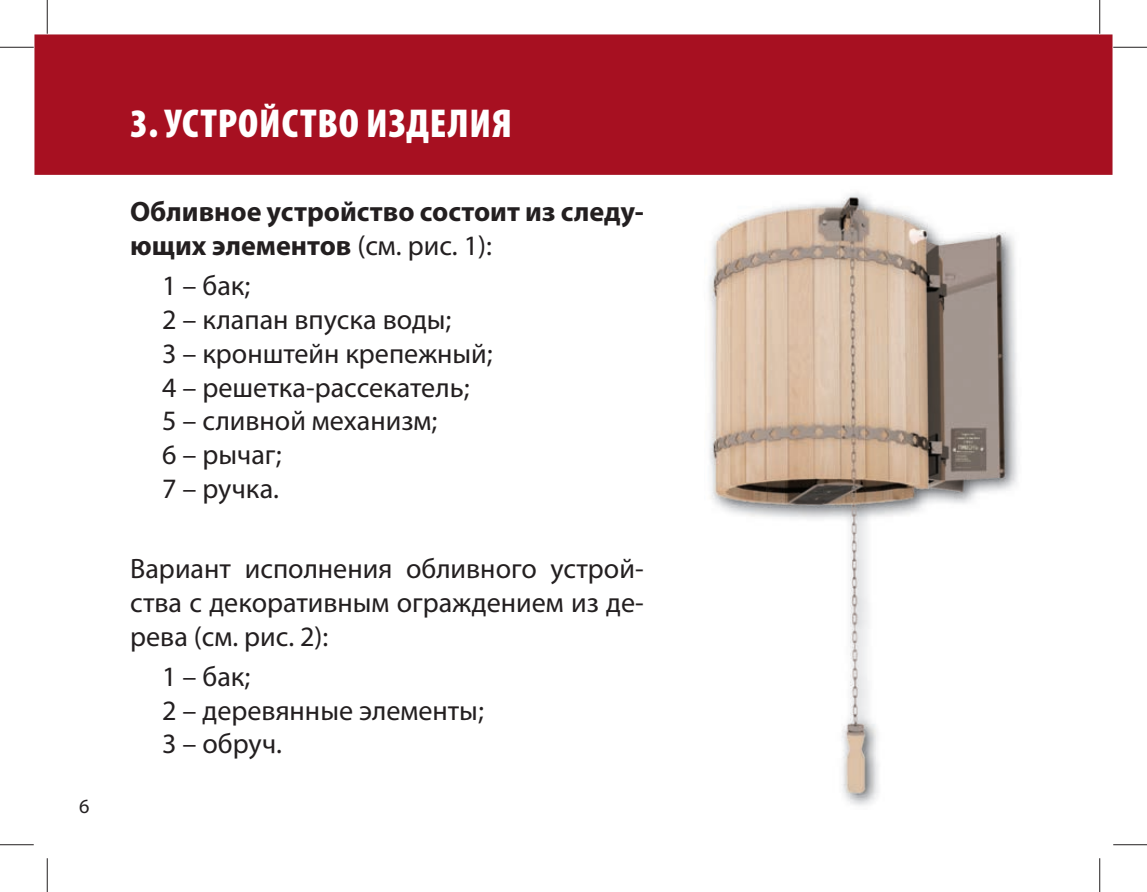
<style>
.page{position:relative;width:1147px;height:892px;background:#fff}
.page>*{position:absolute;margin:0;border:0;box-sizing:border-box;transform-origin:0 0}
.t1{font:900 condensed 40.5px "Myriad Pro";letter-spacing:.02em;color:#fff}
.t2{font:28.12px/33.8px "Myriad Pro";color:#231f20}
.t3{font:700 28.12px/33.8px "Myriad Pro";color:#231f20}
.t4{font:20.25px "Myriad Pro";color:#231f20}
.s1{font-weight:400}
</style>
<div class="page">
<div style="left:36px;top:36px;width:1075px;height:138px;background:#a71021"></div>
<div style="left:34px;top:34px;width:1078px;height:141px;border:2px solid #a71021"></div>
<img style="left:709px;top:193px;width:309px;height:613px">
<hr style="left:0;top:47px;width:34px;height:1px;background:#231f20">
<hr style="left:1113px;top:47px;width:34px;height:1px;background:#231f20">
<hr style="left:0;top:844px;width:34px;height:1px;background:#231f20">
<hr style="left:1113px;top:844px;width:34px;height:1px;background:#231f20">
<hr style="left:47px;top:0;width:1px;height:34px;background:#231f20">
<hr style="left:47px;top:858px;width:1px;height:34px;background:#231f20">
<hr style="left:1099px;top:0;width:1px;height:34px;background:#231f20">
<hr style="left:1099px;top:858px;width:1px;height:34px;background:#231f20">
<p class="t4" style="left:79px;top:798px;width:12px">6</p>
<h1 class="t1" style="left:130px;top:109px;width:383px">3. УСТРОЙСТВО ИЗДЕЛИЯ</h1>
<p class="t3" style="left:130px;top:197px;width:515px">Обливное устройство состоит из следу&shy;ющих элементов <span class="s1">(см. рис. 1):</span></p>
<p class="t2" style="left:162px;top:271px;width:332px">1 – бак;<br>2 – клапан впуска воды;<br>3 – кронштейн крепежный;<br>4 – решетка-рассекатель;<br>5 – сливной механизм;<br>6 – рычаг;<br>7 – ручка.</p>
<p class="t2" style="left:130px;top:554px;width:515px;text-align:justify">Вариант исполнения обливного устрой&shy;ства с декоративным ограждением из де&shy;рева (см. рис. 2):</p>
<p class="t2" style="left:162px;top:661px;width:323px">1 – бак;<br>2 – деревянные элементы;<br>3 – обруч.</p>
</div>
